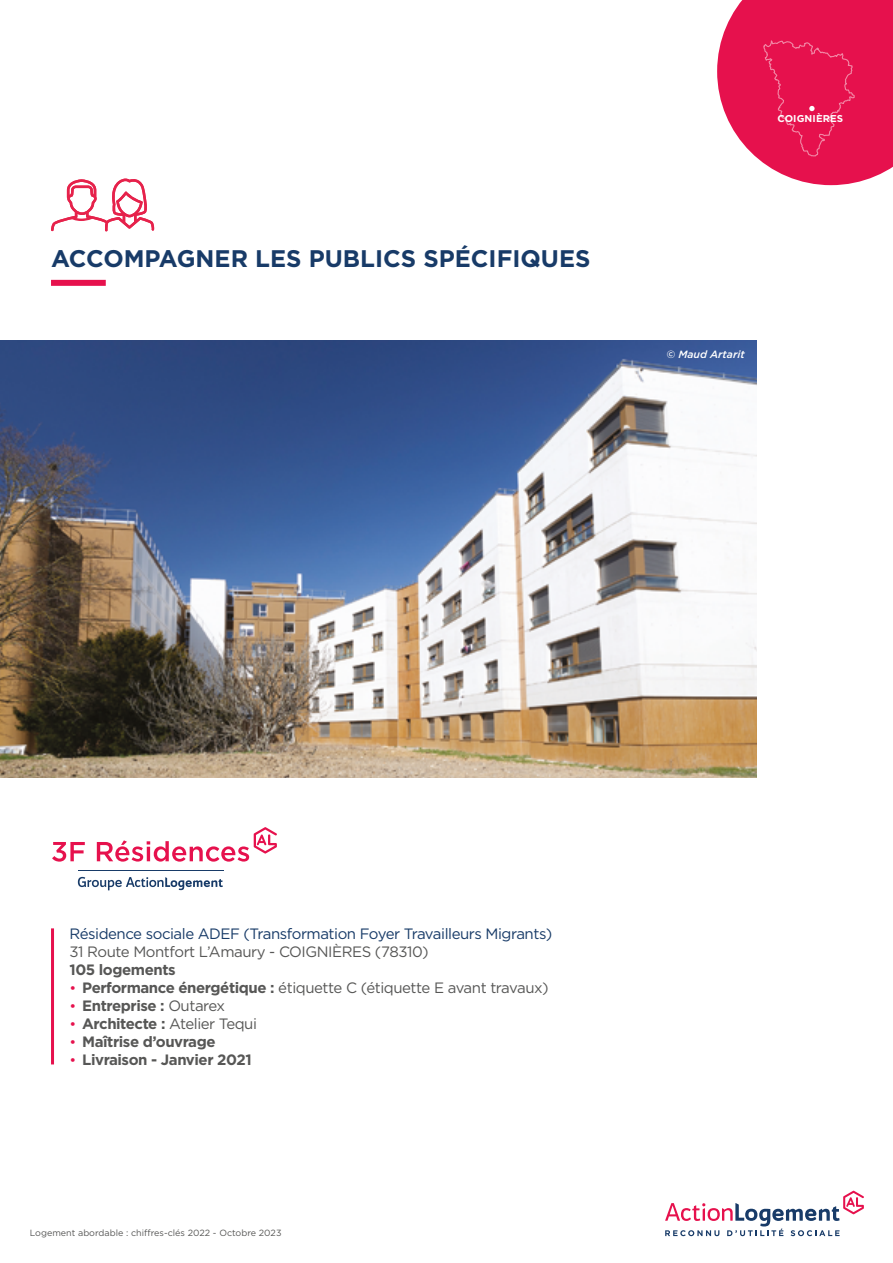
<style>
.page{position:relative;width:893px;height:1263px;background:#fff}
.page>*{position:absolute;margin:0;border:0;box-sizing:border-box;transform-origin:0 0}
.t1{font:700 24px "Gotham";color:#183b68}
.t2{font:15px "Gotham";letter-spacing:-.03em;color:#575756}
.t3{font:700 15px "Gotham";letter-spacing:-.03em;color:#575756}
.t4{font:15px "Gotham";letter-spacing:-.03em;color:#183b68}
.t5{font:italic 500 10.5px "Gotham";color:#fff}
.t6{font:700 9.9px "Gotham";letter-spacing:.01em;color:#fff}
.t7{font:9px "Gotham";color:#575756}
.s1{font-size:14.25px;color:#e6114d}
.s2{font-weight:700}
.s3{font-weight:400;font-size:14.25px;color:#e6114d}
.s4{font-weight:400}
</style>
<div class="page">
<svg style="left:665px;top:1191px;width:199px;height:45px"></svg>
<svg style="left:51px;top:178px;width:104px;height:54px"></svg>
<div style="left:51px;top:280px;width:55px;height:6px;background:#e6114d"></div>
<svg style="left:78px;top:877px;width:145px;height:13px"></svg>
<hr style="left:78px;top:870px;width:145px;height:1px;background:#183b68">
<svg style="left:52px;top:842px;width:33px;height:20px"></svg>
<svg style="left:97px;top:827px;width:180px;height:35px"></svg>
<img style="left:0;top:340px;width:757px;height:437px">
<hr style="left:51px;top:928px;width:3px;height:136px;background:#e6114d">
<svg style="left:717px;top:0;width:176px;height:185px"></svg>
<h1 class="t1" style="left:51px;top:242px;width:541px">ACCOMPAGNER LES PUBLICS SPÉCIFIQUES</h1>
<p class="t6" style="left:777px;top:112px;width:67px">COIGNIÈRES</p>
<p class="t5" style="left:666px;top:348px;width:80px">© Maud Artarit</p>
<p class="t4" style="left:69px;top:924px;width:484px">Résidence sociale ADEF (Transformation Foyer Travailleurs Migrants)</p>
<p class="t2" style="left:69px;top:942px;width:361px">31 Route Montfort L’Amaury - COIGNIÈRES (78310)</p>
<p class="t3" style="left:69px;top:960px;width:108px">105 logements</p>
<p class="t2" style="left:69px;top:978px;width:481px"><span class="s1">•</span> <span class="s2">Performance énergétique :</span> étiquette C (étiquette E avant travaux)</p>
<p class="t3" style="left:69px;top:996px;width:157px"><span class="s3">•</span> Entreprise : <span class="s4">Outarex</span></p>
<p class="t2" style="left:69px;top:1014px;width:189px"><span class="s1">•</span> <span class="s2">Architecte :</span> Atelier Tequi</p>
<p class="t3" style="left:69px;top:1032px;width:148px"><span class="s3">•</span> Maîtrise d’ouvrage</p>
<p class="t3" style="left:69px;top:1050px;width:184px"><span class="s3">•</span> Livraison - Janvier 2021</p>
<p class="t7" style="left:30px;top:1227px;width:253px">Logement abordable : chiffres-clés 2022 - Octobre 2023</p>
</div>
